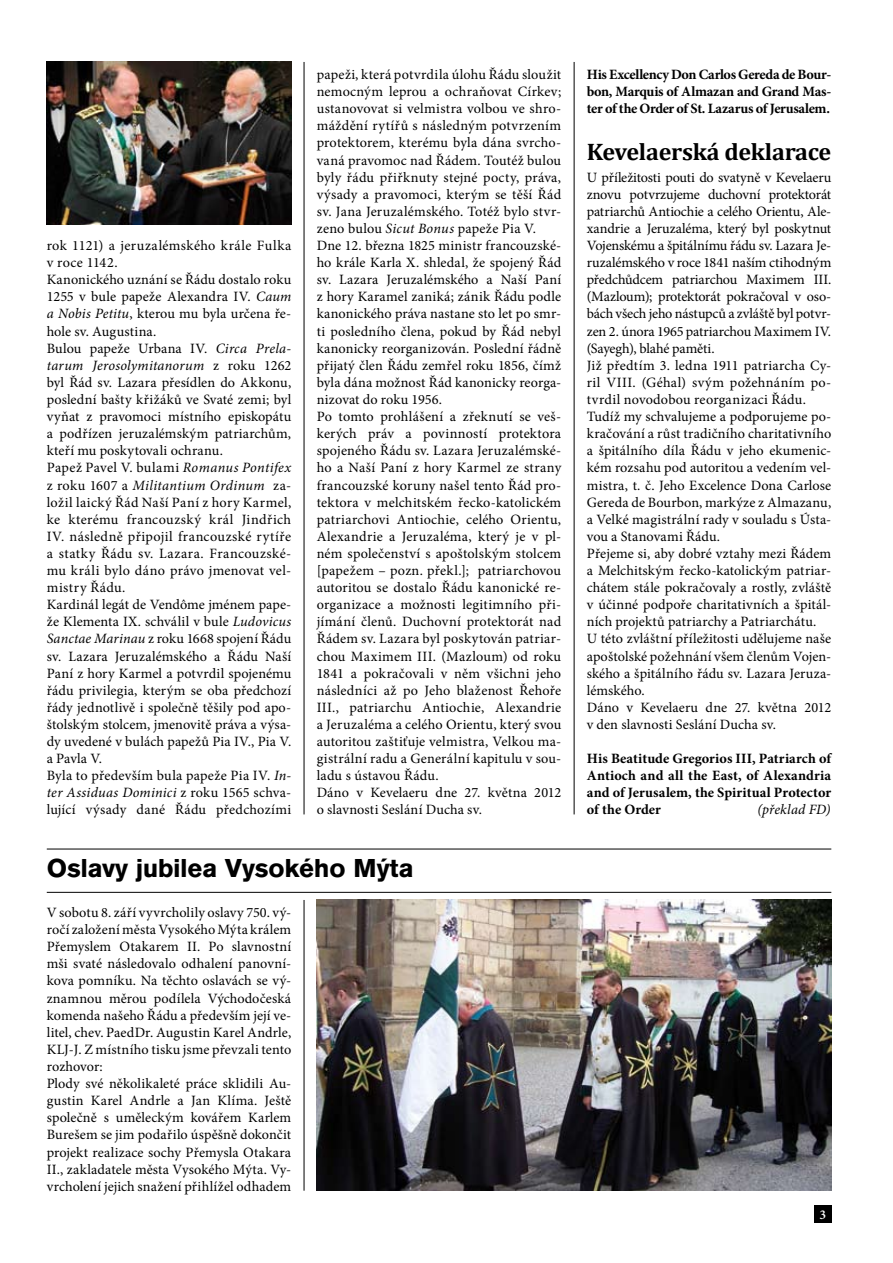
<style>
.page{position:relative;width:893px;height:1263px;background:#fff}
.page>*{position:absolute;margin:0;border:0;box-sizing:border-box;transform-origin:0 0}
.t1{font:700 27px "Accius TOT";color:#000}
.t2{font:700 24px "Cambria";letter-spacing:-.01em;color:#000}
.t3{font:14.25px/17.1px "Minion Pro";letter-spacing:.01em;color:#000}
.t4{font:700 14.25px/17.1px "Minion Pro";letter-spacing:-.005em;color:#000;text-align:justify}
.t5{font:italic 14.25px "Minion Pro";letter-spacing:.01em;color:#000}
.t6{font:600 13.5px "Minion Pro";color:#fff}
.s1{font-style:italic}
</style>
<div class="page">
<div style="left:814px;top:1206px;width:17px;height:17px;background:#000"></div>
<hr style="left:47px;top:892px;width:784px;height:1px;background:#000">
<hr style="left:47px;top:849px;width:784px;height:1px;background:#000">
<hr style="left:304px;top:62px;width:1px;height:752px;background:#000">
<hr style="left:574px;top:62px;width:1px;height:752px;background:#000">
<hr style="left:304px;top:900px;width:1px;height:291px;background:#000">
<img style="left:47px;top:62px;width:244px;height:162px">
<img style="left:317px;top:900px;width:514px;height:291px">
<p class="t3" style="left:47px;top:237px;width:246px">rok 1121) a jeruzalémského krále Fulka v roce 1142.<br>Kanonického uznání se Řádu dostalo roku 1255 v bule papeže Alexandra IV. <span class="s1">Caum a Nobis Petitu</span>, kterou mu byla určena ře&shy;hole sv. Augustina.<br>Bulou papeže Urbana IV. <span class="s1">Circa Prela&shy;tarum Jerosolymitanorum</span> z roku 1262 byl Řád sv. Lazara přesídlen do Akkonu, poslední bašty křižáků ve Svaté zemi; byl vyňat z pravomoci místního episkopátu a podřízen jeruzalémským patriarchům, kteří mu poskytovali ochranu.<br>Papež Pavel V. bulami <span class="s1">Romanus Pontifex </span>z roku 1607 a <span class="s1">Militantium Ordinum</span> za&shy;ložil laický Řád Naší Paní z hory Karmel, ke kterému francouzský král Jindřich IV. následně připojil francouzské rytíře a statky Řádu sv. Lazara. Francouzské&shy;mu králi bylo dáno právo jmenovat vel&shy;mistry Řádu.<br>Kardinál legát de Vendôme jménem pape&shy;že Klementa IX. schválil v bule <span class="s1">Ludovicus Sanctae Marinau</span> z roku 1668 spojení Řádu sv. Lazara Jeruzalémského a Řádu Naší Paní z hory Karmel a potvrdil spojenému řádu privilegia, kterým se oba předchozí řády jednotlivě i společně těšily pod apo&shy;štolským stolcem, jmenovitě práva a výsa&shy;dy uvedené v bulách papežů Pia IV., Pia V. a Pavla V.<br>Byla to především bula papeže Pia IV. <span class="s1">In&shy;ter Assiduas Dominici</span> z roku 1565 schva&shy;lující výsady dané Řádu předchozími</p>
<p class="t3" style="left:317px;top:66px;width:246px">papeži, která potvrdila úlohu Řádu sloužit nemocným leprou a ochraňovat Církev; ustanovovat si velmistra volbou ve shro&shy;máždění rytířů s následným potvrzením protektorem, kterému byla dána svrcho&shy;vaná pravomoc nad Řádem. Toutéž bulou byly řádu přiřknuty stejné pocty, práva, výsady a pravomoci, kterým se těší Řád sv. Jana Jeruzalémského. Totéž bylo stvr&shy;zeno bulou <span class="s1">Sicut Bonus</span> papeže Pia V.<br>Dne 12. března 1825 ministr francouzské&shy;ho krále Karla X. shledal, že spojený Řád sv. Lazara Jeruzalémského a Naší Paní z hory Karamel zaniká; zánik Řádu podle kanonického práva nastane sto let po smr&shy;ti posledního člena, pokud by Řád nebyl kanonicky reorganizován. Poslední řádně přijatý člen Řádu zemřel roku 1856, čímž byla dána možnost Řád kanonicky reorga&shy;nizovat do roku 1956.<br>Po tomto prohlášení a zřeknutí se veš&shy;kerých práv a povinností protektora spojeného Řádu sv. Lazara Jeruzalémské&shy;ho a Naší Paní z hory Karmel ze strany francouzské koruny našel tento Řád pro&shy;tektora v melchitském řecko-katolickém patriarchovi Antiochie, celého Orientu, Alexandrie a Jeruzaléma, který je v pl&shy;ném společenství s apoštolským stolcem [papežem – pozn. překl.]; patriarchovou autoritou se dostalo Řádu kanonické re&shy;organizace a možnosti legitimního při&shy;jímání členů. Duchovní protektorát nad Řádem sv. Lazara byl poskytován patriar&shy;chou Maximem III. (Mazloum) od roku 1841 a pokračovali v něm všichni jeho následníci až po Jeho blaženost Řehoře III., patriarchu Antiochie, Alexandrie a Jeruzaléma a celého Orientu, který svou autoritou zaštiťuje velmistra, Velkou ma&shy;gistrální radu a Generální kapitulu v sou&shy;ladu s ústavou Řádu.<br>Dáno v Kevelaeru dne 27. května 2012 o slavnosti Seslání Ducha sv.</p>
<p class="t4" style="left:587px;top:66px;width:246px">His Excellency Don Carlos Gereda de Bour&shy;bon, Marquis of Almazan and Grand Mas&shy;ter of the Order of St. Lazarus of Jerusalem.</p>
<h2 class="t2" style="left:587px;top:137px;width:246px">Kevelaerská deklarace</h2>
<p class="t3" style="left:587px;top:169px;width:246px">U příležitosti pouti do svatyně v Kevelaeru znovu potvrzujeme duchovní protektorát patriarchů Antiochie a celého Orientu, Ale&shy;xandrie a Jeruzaléma, který byl poskytnut Vojenskému a špitálnímu řádu sv. Lazara Je&shy;ruzalémského v roce 1841 naším ctihodným předchůdcem patriarchou Maximem III. (Mazloum); protektorát pokračoval v oso&shy;bách všech jeho nástupců a zvláště byl potvr&shy;zen 2. února 1965 patriarchou Maximem IV. (Sayegh), blahé paměti.<br>Již předtím 3. ledna 1911 patriarcha Cy&shy;ril VIII. (Géhal) svým požehnáním po&shy;tvrdil novodobou reorganizaci Řádu.<br>Tudíž my schvalujeme a podporujeme po&shy;kračování a růst tradičního charitativního a špitálního díla Řádu v jeho ekumenic&shy;kém rozsahu pod autoritou a vedením vel&shy;mistra, t. č. Jeho Excelence Dona Carlose Gereda de Bourbon, markýze z Almazanu, a Velké magistrální rady v souladu s Ústa&shy;vou a Stanovami Řádu.<br>Přejeme si, aby dobré vztahy mezi Řádem a Melchitským řecko-katolickým patriar&shy;chátem stále pokračovaly a rostly, zvláště v účinné podpoře charitativních a špitál&shy;ních projektů patriarchy a Patriarchátu.<br>U této zvláštní příležitosti udělujeme naše apoštolské požehnání všem členům Vojen&shy;ského a špitálního řádu sv. Lazara Jeruza&shy;lémského.<br>Dáno v Kevelaeru dne 27. května 2012 v den slavnosti Seslání Ducha sv.</p>
<p class="t4" style="left:587px;top:750px;width:246px">His Beatitude Gregorios III, Patriarch of Antioch and all the East, of Alexandria and of Jerusalem, the Spiritual Protector of the Order</p>
<p class="t5" style="left:758px;top:800px;width:74px">(překlad FD)</p>
<h1 class="t1" style="left:47px;top:853px;width:368px">Oslavy jubilea Vysokého Mýta</h1>
<p class="t3" style="left:47px;top:904px;width:246px">V sobotu 8. září vyvrcholily oslavy 750. vý&shy;ročí založení města Vysokého Mýta králem Přemyslem Otakarem II. Po slavnostní mši svaté následovalo odhalení panovní&shy;kova pomníku. Na těchto oslavách se vý&shy;znamnou měrou podílela Východočeská komenda našeho Řádu a především její ve&shy;litel, chev. PaedDr. Augustin Karel Andrle, KLJ-J. Z místního tisku jsme převzali tento rozhovor:<br>Plody své několikaleté práce sklidili Au&shy;gustin Karel Andrle a Jan Klíma. Ještě společně s uměleckým kovářem Karlem Burešem se jim podařilo úspěšně dokončit projekt realizace sochy Přemysla Otakara II., zakladatele města Vysokého Mýta. Vy&shy;vrcholení jejich snažení přihlížel odhadem</p>
<p class="t6" style="left:819px;top:1205px;width:8px">3</p>
</div>
